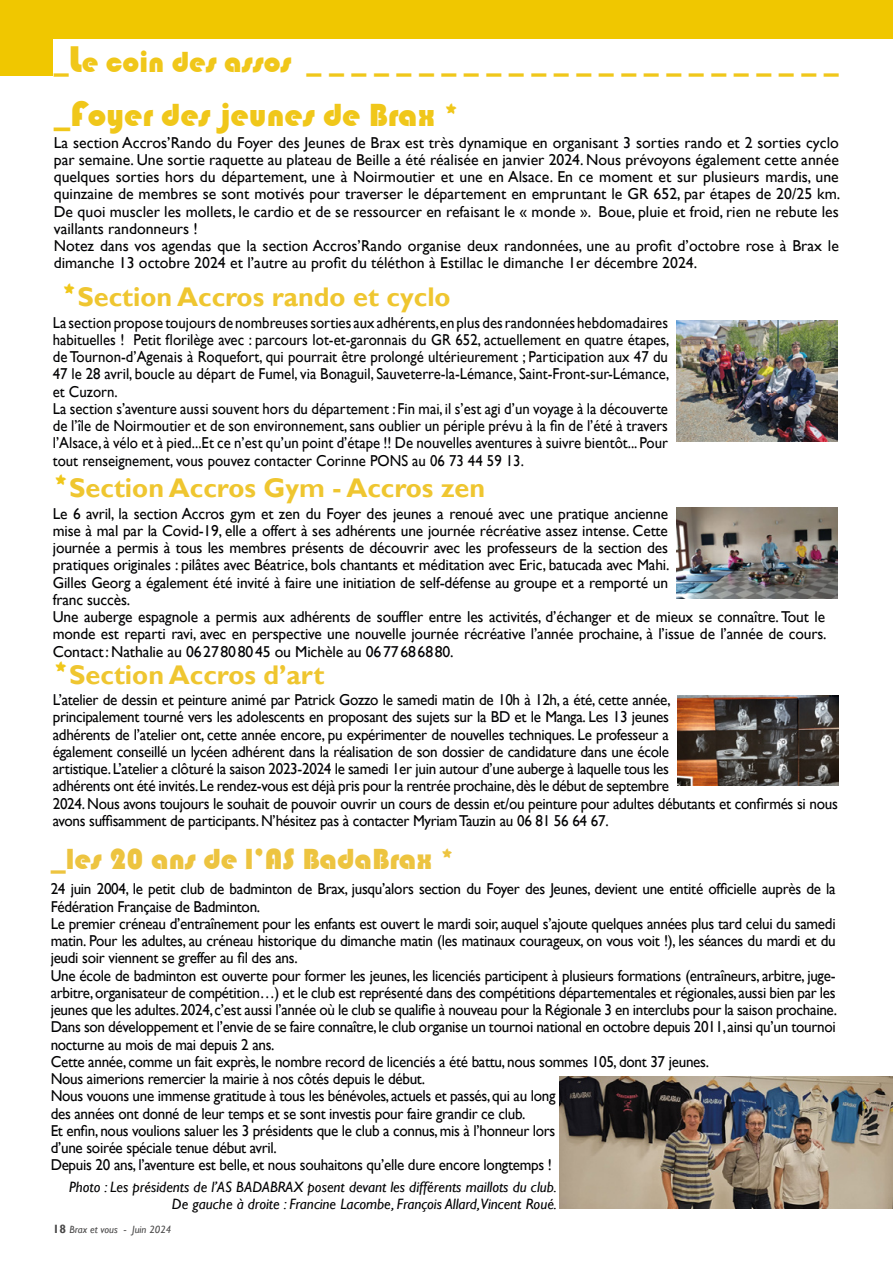
<style>
.page{position:relative;width:893px;height:1263px;background:#fff}
.page>*{position:absolute;margin:0;border:0;box-sizing:border-box;transform-origin:0 0}
.t1{font:33px "Bauhaus 93";color:#f0c71a}
.t2{font:30px "Bauhaus 93";color:#f0c71a}
.t3{font:30px "Bauhaus 93";color:#edc440}
.t4{font:700 27px "Gill Sans";color:#efc630}
.t5{font:15.75px/17.2px "Gill Sans";letter-spacing:-.02em;color:#020203;scale:.96 1}
.t6{font:15.75px/17.2px "Gill Sans";color:#020203}
.t7{font:15.75px/17.2px "Gill Sans";color:#020203;scale:.94 1}
.t8{font:15.75px/17.2px "Gill Sans";letter-spacing:-.02em;color:#020203}
.t9{font:italic 15px/17.2px "Gill Sans";color:#020203;text-align:right}
.t10{font:italic 10.5px "Gill Sans";color:#494848}
.s1{font-size:38.25px}
.s2{font-size:36.6px}
.s3{font-family:"Bauhaus 93";font-weight:400;font-size:33px;color:#f0c71a}
.s4{font-weight:700;font-style:normal;font-size:12px}
</style>
<div class="page">
<div style="left:0;top:0;width:893px;height:76px;background:#f0c700"></div>
<div style="left:54px;top:39px;width:839px;height:40px;background:#fff"></div>
<img style="left:560px;top:1077px;width:333px;height:132px">
<img style="left:677px;top:696px;width:162px;height:90px">
<img style="left:676px;top:507px;width:162px;height:91px">
<img style="left:676px;top:320px;width:162px;height:121px">
<h2 class="t2" style="left:54px;top:45px;width:787px">_<span class="s1">L</span>e coin des assos _ _ _ _ _ _ _ _ _ _ _ _ _ _ _ _ _ _ _ _ _ _ _ _</h2>
<h1 class="t1" style="left:54px;top:96px;width:407px">_<span class="s2">F</span>oyer des jeunes de Brax *</h1>
<p class="t6" style="left:54px;top:134px;width:788px">La section Accros’Rando du Foyer des Jeunes de Brax est très dynamique en organisant 3 sorties rando et 2 sorties cyclo par semaine. Une sortie raquette au plateau de Beille a été réalisée en janvier 2024. Nous prévoyons également cette année quelques sorties hors du département, une à Noirmoutier et une en Alsace. En ce moment et sur plusieurs mardis, une quinzaine de membres se sont motivés pour traverser le département en empruntant le GR 652, par étapes de 20/25 km.<br>De quoi muscler les mollets, le cardio et de se ressourcer en refaisant le « monde ». Boue, pluie et froid, rien ne rebute les vaillants randonneurs !<br>Notez dans vos agendas que la section Accros’Rando organise deux randonnées, une au profit d’octobre rose à Brax le dimanche 13 octobre 2024 et l’autre au profit du téléthon à Estillac le dimanche 1er décembre 2024.</p>
<h3 class="t4" style="left:61px;top:281px;width:391px"><span class="s3">*</span>Section Accros rando et cyclo</h3>
<p class="t7" style="left:53px;top:314px;width:658px">La section propose toujours de nombreuses sorties aux adhérents,en plus des randonnées hebdomadaires habituelles ! Petit florilège avec : parcours lot-et-garonnais du GR 652, actuellement en quatre étapes, de Tournon-d’Agenais à Roquefort, qui pourrait être prolongé ultérieurement ; Participation aux 47 du 47 le 28 avril, boucle au départ de Fumel, via Bonaguil, Sauveterre-la-Lémance, Saint-Front-sur-Lémance, et Cuzorn.<br>La section s’aventure aussi souvent hors du département : Fin mai, il s’est agi d’un voyage à la découverte de l’île de Noirmoutier et de son environnement, sans oublier un périple prévu à la fin de l’été à travers l’Alsace, à vélo et à pied...Et ce n’est qu’un point d’étape !! De nouvelles aventures à suivre bientôt... Pour tout renseignement, vous pouvez contacter Corinne PONS au 06 73 44 59 13.</p>
<h3 class="t4" style="left:53px;top:472px;width:434px"><span class="s3">*</span>Section Accros Gym - Accros zen</h3>
<p class="t8" style="left:53px;top:505px;width:775px">Le 6 avril, la section Accros gym et zen du Foyer des jeunes a renoué avec une pratique ancienne<br>mise à mal par la Covid-19, elle a offert à ses adhérents une journée récréative assez intense. Cette<br>journée a permis à tous les membres présents de découvrir avec les professeurs de la section des<br>pratiques originales : pilâtes avec Béatrice, bols chantants et méditation avec Eric, batucada avec Mahi.<br>Gilles Georg a également été invité à faire une initiation de self-défense au groupe et a remporté un<br>franc succès.<br>Une auberge espagnole a permis aux adhérents de souffler entre les activités, d’échanger et de mieux se connaître. Tout le monde est reparti ravi, avec en perspective une nouvelle journée récréative l’année prochaine, à l’issue de l’année de cours.<br>Contact: Nathalie au 0627808045 ou Michèle au 0677686880.</p>
<h3 class="t4" style="left:53px;top:658px;width:273px"><span class="s3">*</span>Section Accros d’art</h3>
<p class="t5" style="left:53px;top:691px;width:819px">L’atelier de dessin et peinture animé par Patrick Gozzo le samedi matin de 10h à 12h, a été, cette année,<br>principalement tourné vers les adolescents en proposant des sujets sur la BD et le Manga. Les 13 jeunes<br>adhérents de l’atelier ont, cette année encore, pu expérimenter de nouvelles techniques. Le professeur a<br>également conseillé un lycéen adhérent dans la réalisation de son dossier de candidature dans une école<br>artistique. L’atelier a clôturé la saison 2023-2024 le samedi 1er juin autour d’une auberge à laquelle tous les<br>adhérents ont été invités. Le rendez-vous est déjà pris pour la rentrée prochaine, dès le début de septembre<br>2024. Nous avons toujours le souhait de pouvoir ouvrir un cours de dessin et/ou peinture pour adultes débutants et confirmés si nous avons suffisamment de participants. N’hésitez pas à contacter Myriam Tauzin au 06 81 56 64 67.</p>
<h2 class="t3" style="left:51px;top:842px;width:406px">_les 20 ans de l’AS BadaBrax *</h2>
<p class="t5" style="left:51px;top:881px;width:821px">24 juin 2004, le petit club de badminton de Brax, jusqu’alors section du Foyer des Jeunes, devient une entité officielle auprès de la Fédération Française de Badminton.<br>Le premier créneau d’entraînement pour les enfants est ouvert le mardi soir, auquel s’ajoute quelques années plus tard celui du samedi matin. Pour les adultes, au créneau historique du dimanche matin (les matinaux courageux, on vous voit !), les séances du mardi et du jeudi soir viennent se greffer au fil des ans.<br>Une école de badminton est ouverte pour former les jeunes, les licenciés participent à plusieurs formations (entraîneurs, arbitre, juge&shy;arbitre, organisateur de compétition…) et le club est représenté dans des compétitions départementales et régionales, aussi bien par les jeunes que les adultes. 2024, c’est aussi l’année où le club se qualifie à nouveau pour la Régionale 3 en interclubs pour la saison prochaine.<br>Dans son développement et l’envie de se faire connaître, le club organise un tournoi national en octobre depuis 2011, ainsi qu’un tournoi nocturne au mois de mai depuis 2 ans.<br>Cette année, comme un fait exprès, le nombre record de licenciés a été battu, nous sommes 105, dont 37 jeunes.<br>Nous aimerions remercier la mairie à nos côtés depuis le début.<br>Nous vouons une immense gratitude à tous les bénévoles, actuels et passés, qui au long<br>des années ont donné de leur temps et se sont investis pour faire grandir ce club.<br>Et enfin, nous voulions saluer les 3 présidents que le club a connus, mis à l’honneur lors<br>d’une soirée spéciale tenue début avril.<br>Depuis 20 ans, l’aventure est belle, et nous souhaitons qu’elle dure encore longtemps !</p>
<p class="t9" style="left:69px;top:1178px;width:489px">Photo : Les présidents de l’AS BADABRAX posent devant les différents maillots du club.<br>De gauche à droite : Francine Lacombe, François Allard,Vincent Roué.</p>
<p class="t10" style="left:53px;top:1223px;width:120px"><span class="s4">18</span> Brax et vous - Juin 2024</p>
</div>
